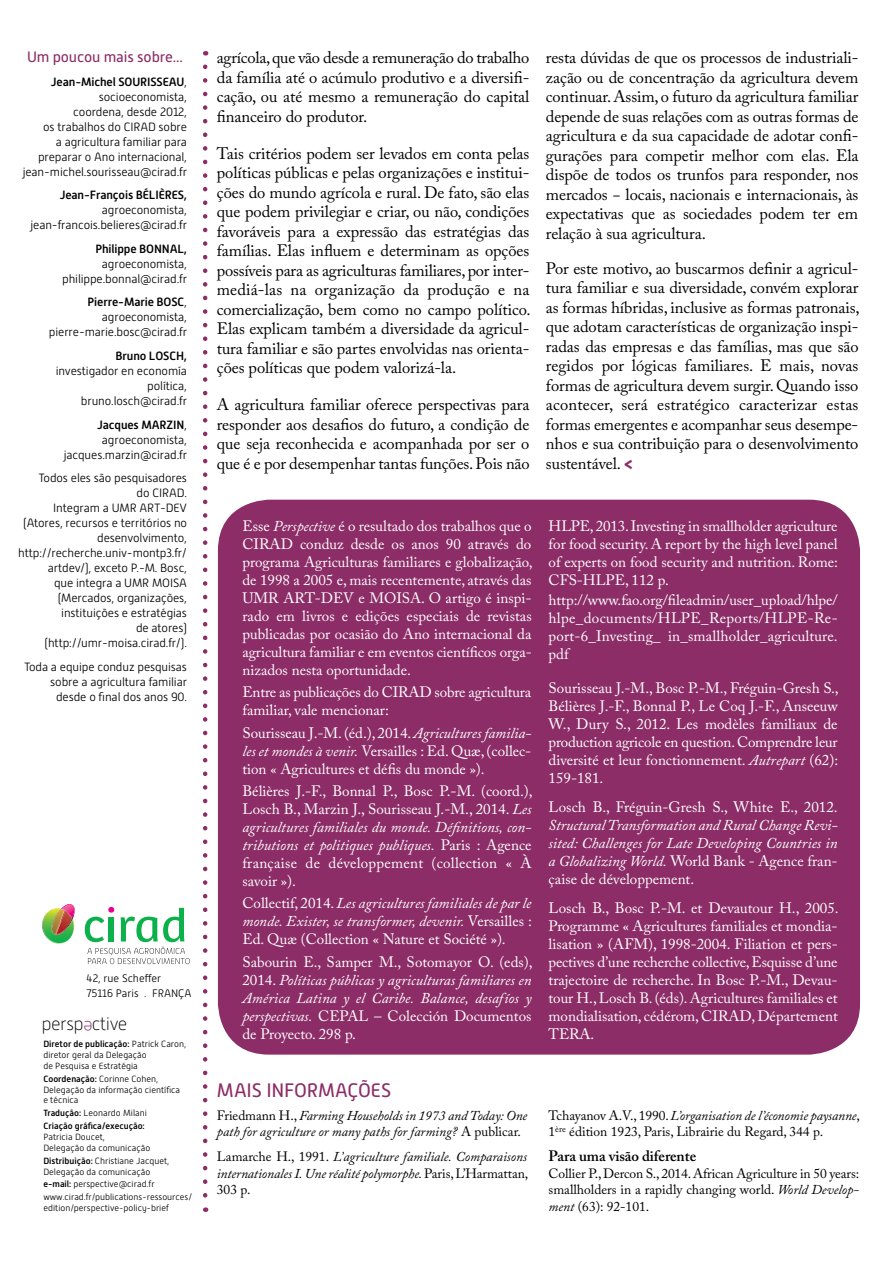
<style>
.page{position:relative;width:893px;height:1263px;background:#fff}
.page>*{position:absolute;margin:0;border:0;box-sizing:border-box;transform-origin:0 0}
.t1{font:19.5px "Alwyn New";letter-spacing:-.01em;color:#8c2d67}
.t2{font:100 18.3px "Alwyn New";letter-spacing:-.025em;color:#000}
.t3{font:100 18.3px "Alwyn New";color:#8c2d67}
.t4{font:16.5px/19.5px "Adobe Caslon Pro";letter-spacing:-.005em;color:#000;text-align:justify}
.t5{font:15px/18px "Adobe Caslon Pro";color:#fff;text-align:justify}
.t6{font:italic 15px/18px "Adobe Caslon Pro";color:#fff;text-align:justify}
.t7{font:600 15px "Adobe Caslon Pro";letter-spacing:-.005em;color:#000}
.t8{font:15px "Alwyn New";color:#8c2d67}
.t9{font:13.5px/16.5px "Adobe Caslon Pro";color:#000}
.t10{font:italic 13.5px/16.5px "Adobe Caslon Pro";letter-spacing:-.005em;color:#000}
.t11{font:300 12px/15px "Alwyn New";letter-spacing:-.01em;color:#000;text-align:right}
.t12{font:500 12px "Alwyn New";letter-spacing:-.01em;color:#000}
.t13{font:300 10.95px/15px "Alwyn New";color:#000}
.t14{font:300 9px/10.8px "Alwyn New";color:#000}
.t15{font:500 9px/12.9px "Alwyn New";color:#000}
.s1{font-weight:500}
.s2{font-weight:300}
.s3{font-family:"Alwyn New";font-weight:700;color:#8c2d67}
.s4{font-style:italic}
.s5{font-style:normal}
</style>
<div class="page">
<svg style="left:203px;top:67px;width:4px;height:1145px"></svg>
<div style="left:218px;top:500px;width:642px;height:554px;background:#8c2d67;border-radius:51px"></div>
<svg style="left:42px;top:904px;width:33px;height:40px"></svg>
<svg style="left:85px;top:907px;width:105px;height:57px"></svg>
<p class="t8" style="left:27px;top:49px;width:157px">Um poucou mais sobre...</p>
<p class="t11" style="left:23px;top:74px;width:166px"><span class="s1">Jean-Michel SOURISSEAU</span>, socioeconomista,<br>coordena, desde 2012,<br>os trabalhos do CIRAD sobre<br>a agricultura familiar para preparar o Ano internacional, jean-michel.sourisseau@cirad.fr</p>
<p class="t12" style="left:60px;top:188px;width:129px">Jean-François BÉLIÈRES,</p>
<p class="t11" style="left:30px;top:203px;width:158px">agroeconomista, jean-francois.belieres@cirad.fr</p>
<p class="t12" style="left:95px;top:242px;width:93px">Philippe BONNAL,</p>
<p class="t11" style="left:62px;top:256px;width:126px">agroeconomista, philippe.bonnal@cirad.fr</p>
<p class="t11" style="left:49px;top:295px;width:140px"><span class="s1">Pierre-Marie BOSC</span>, agroeconomista, pierre-marie.bosc@cirad.fr</p>
<p class="t12" style="left:116px;top:349px;width:73px">Bruno LOSCH,</p>
<p class="t11" style="left:56px;top:363px;width:133px">investigador en economía política, bruno.losch@cirad.fr</p>
<p class="t11" style="left:64px;top:417px;width:125px"><span class="s1">Jacques MARZIN</span>, agroeconomista, jacques.marzin@cirad.fr</p>
<p class="t11" style="left:18px;top:470px;width:170px">Todos eles são pesquisadores<br>do CIRAD.<br>Integram a UMR ART-DEV (Atores, recursos e territórios no desenvolvimento, http://recherche.univ-montp3.fr/ artdev/), exceto P.-M. Bosc,<br>que integra a UMR MOISA (Mercados, organizações, instituições e estratégias<br>de atores) (http://umr-moisa.cirad.fr/).</p>
<p class="t11" style="left:24px;top:659px;width:165px">Toda a equipe conduz pesquisas sobre a agricultura familiar desde o final dos anos 90.</p>
<p class="t13" style="left:87px;top:970px;width:107px">42, rue Scheffer<br>75116 Paris . FRANÇA</p>
<p class="t2" style="left:41px;top:1014px;width:88px">persp ctive</p>
<p class="t3" style="left:93px;top:1037px;width:11px;rotate:-180deg">e</p>
<p class="t14" style="left:43px;top:1039px;width:144px"><span class="s1">Diretor de publicação:</span> Patrick Caron, diretor geral da Delegação<br>de Pesquisa e Estratégia</p>
<p class="t14" style="left:43px;top:1073px;width:138px"><span class="s1">Coordenação:</span> Corinne Cohen,<br>Delegação da informação científica e técnica</p>
<p class="t15" style="left:43px;top:1107px;width:105px">Tradução: <span class="s2">Leonardo Milani<br></span>Criação gráfica/execução:</p>
<p class="t14" style="left:43px;top:1131px;width:108px">Patricia Doucet,<br>Delegação da comunicação</p>
<p class="t14" style="left:43px;top:1155px;width:128px"><span class="s1">Distribuição:</span> Christiane Jacquet,<br>Delegação da comunicação</p>
<p class="t14" style="left:43px;top:1178px;width:150px;line-height:12.9px"><span class="s1">e-mail:</span> perspective@cirad.fr www.cirad.fr/publications-ressources/</p>
<p class="t14" style="left:43px;top:1203px;width:127px">edition/perspective-policy-brief</p>
<p class="t4" style="left:217px;top:48px;width:314px">agrícola, que vão desde a remuneração do trabalho da família até o acúmulo produtivo e a diversifi&shy;cação, ou até mesmo a remuneração do capital financeiro do produtor.</p>
<p class="t4" style="left:217px;top:143px;width:315px">Tais critérios podem ser levados em conta pelas políticas públicas e pelas organizações e institui&shy;ções do mundo agrícola e rural. De fato, são elas que podem privilegiar e criar, ou não, condições favoráveis para a expressão das estratégias das famílias. Elas influem e determinam as opções possíveis para as agriculturas familiares, por inter&shy;mediá-las na organização da produção e na comercialização, bem como no campo político.<br>Elas explicam também a diversidade da agricul&shy;tura familiar e são partes envolvidas nas orienta&shy;ções políticas que podem valorizá-la.</p>
<p class="t4" style="left:217px;top:395px;width:314px">A agricultura familiar oferece perspectivas para responder aos desafios do futuro, a condição de que seja reconhecida e acompanhada por ser o que é e por desempenhar tantas funções. Pois não</p>
<p class="t4" style="left:546px;top:48px;width:314px">resta dúvidas de que os processos de industriali&shy;zação ou de concentração da agricultura devem continuar. Assim, o futuro da agricultura familiar depende de suas relações com as outras formas de agricultura e da sua capacidade de adotar confi&shy;gurações para competir melhor com elas. Ela dispõe de todos os trunfos para responder, nos mercados − locais, nacionais e internacionais, às expectativas que as sociedades podem ter em relação à sua agricultura.</p>
<p class="t4" style="left:546px;top:258px;width:315px">Por este motivo, ao buscarmos definir a agricul&shy;tura familiar e sua diversidade, convém explorar as formas híbridas, inclusive as formas patronais, que adotam características de organização inspi&shy;radas das empresas e das famílias, mas que são regidos por lógicas familiares. E mais, novas formas de agricultura devem surgir. Quando isso acontecer, será estratégico caracterizar estas formas emergentes e acompanhar seus desempe&shy;nhos e sua contribuição para o desenvolvimento sustentável. <span class="s3">&lt;</span></p>
<p class="t5" style="left:242px;top:517px;width:292px">Esse <span class="s4">Perspective</span> é o resultado dos trabalhos que o CIRAD conduz desde os anos 90 através do programa Agriculturas familiares e globalização, de 1998 a 2005 e, mais recentemente, através das UMR ART-DEV e MOISA. O artigo é inspi&shy;rado em livros e edições especiais de revistas publicadas por ocasião do Ano internacional da agricultura familiar e em eventos científicos orga&shy;nizados nesta oportunidade.</p>
<p class="t5" style="left:242px;top:683px;width:290px">Entre as publicações do CIRAD sobre agricultura familiar, vale mencionar:</p>
<p class="t5" style="left:242px;top:723px;width:291px">Sourisseau J.-M. (éd.), 2014. <span class="s4">Agricultures familia&shy;les et mondes à venir.</span> Versailles : Ed. Quæ, (collec&shy;tion « Agricultures et défis du monde »).</p>
<p class="t5" style="left:242px;top:782px;width:292px">Bélières J.-F., Bonnal P., Bosc P.-M. (coord.), Losch B., Marzin J., Sourisseau J.-M., 2014. <span class="s4">Les agricultures familiales du monde. Définitions, con&shy;tributions et politiques publiques.</span> Paris : Agence française de développement (collection « À savoir »).</p>
<p class="t6" style="left:242px;top:894px;width:291px"><span class="s5">Collectif, 2014.</span> Les agricultures familiales de par le monde. Exister, se transformer, devenir. <span class="s5">Versailles :<br>Ed. Quæ (Collection « Nature et Société »).</span></p>
<p class="t6" style="left:242px;top:952px;width:292px"><span class="s5">Sabourin E., Samper M., Sotomayor O. (eds), 2014.</span> Políticas públicas y agriculturas familiares en América Latina y el Caribe. Balance, desafíos y perspectivas. <span class="s5">CEPAL – Colección Documentos de Proyecto. 298 p.</span></p>
<p class="t1" style="left:217px;top:1079px;width:176px">MAIS INFORMAÇÕES</p>
<p class="t10" style="left:217px;top:1107px;width:312px"><span class="s5">Friedmann H.,</span> Farming Households in 1973 and Today: One path for agriculture or many paths for farming? <span class="s5">A publicar.</span></p>
<p class="t10" style="left:217px;top:1148px;width:313px;text-align:justify"><span class="s5">Lamarche H., 1991.</span> L’agriculture familiale. Comparaisons internationales I. Une réalité polymorphe. <span class="s5">Paris, L’Harmattan, 303 p.</span></p>
<p class="t5" style="left:548px;top:517px;width:291px">HLPE, 2013. Investing in smallholder agriculture for food security. A report by the high level panel of experts on food security and nutrition. Rome:<br>CFS-HLPE, 112 p.</p>
<p class="t5" style="left:548px;top:591px;width:291px">http://www.fao.org/fileadmin/user_upload/hlpe/ hlpe_documents/HLPE_Reports/HLPE-Re&shy;port-6_Investing_ in_smallholder_agriculture. pdf</p>
<p class="t5" style="left:548px;top:678px;width:292px">Sourisseau J.-M., Bosc P.-M., Fréguin-Gresh S., Bélières J.-F., Bonnal P., Le Coq J.-F., Anseeuw W., Dury S., 2012. Les modèles familiaux de production agricole en question. Comprendre leur diversité et leur fonctionnement. <span class="s4">Autrepart</span> (62):<br>159-181.</p>
<p class="t5" style="left:548px;top:797px;width:291px">Losch B., Fréguin-Gresh S., White E., 2012.</p>
<p class="t6" style="left:548px;top:815px;width:291px">Structural Transformation and Rural Change Revi&shy;sited: Challenges for Late Developing Countries in a Globalizing World. <span class="s5">World Bank - Agence fran&shy;çaise de développement.</span></p>
<p class="t5" style="left:548px;top:898px;width:292px">Losch B., Bosc P.-M. et Devautour H., 2005.<br>Programme « Agricultures familiales et mondia&shy;lisation » (AFM), 1998-2004. Filiation et pers&shy;pectives d’une recherche collective, Esquisse d’une trajectoire de recherche. In Bosc P.-M., Devau&shy;tour H., Losch B. (éds). Agricultures familiales et mondialisation, cédérom, CIRAD, Département TERA.</p>
<p class="t9" style="left:549px;top:1107px;width:313px">Tchayanov A.V., 1990. <span class="s4">L’organisation de l’économie paysanne</span>,<br>1<sup>ère</sup> édition 1923, Paris, Librairie du Regard, 344 p.</p>
<p class="t7" style="left:549px;top:1147px;width:149px">Para uma visão diferente</p>
<p class="t9" style="left:549px;top:1165px;width:312px;text-align:justify">Collier P., Dercon S., 2014. African Agriculture in 50 years: smallholders in a rapidly changing world. <span class="s4">World Develop&shy;ment</span> (63): 92-101.</p>
</div>
